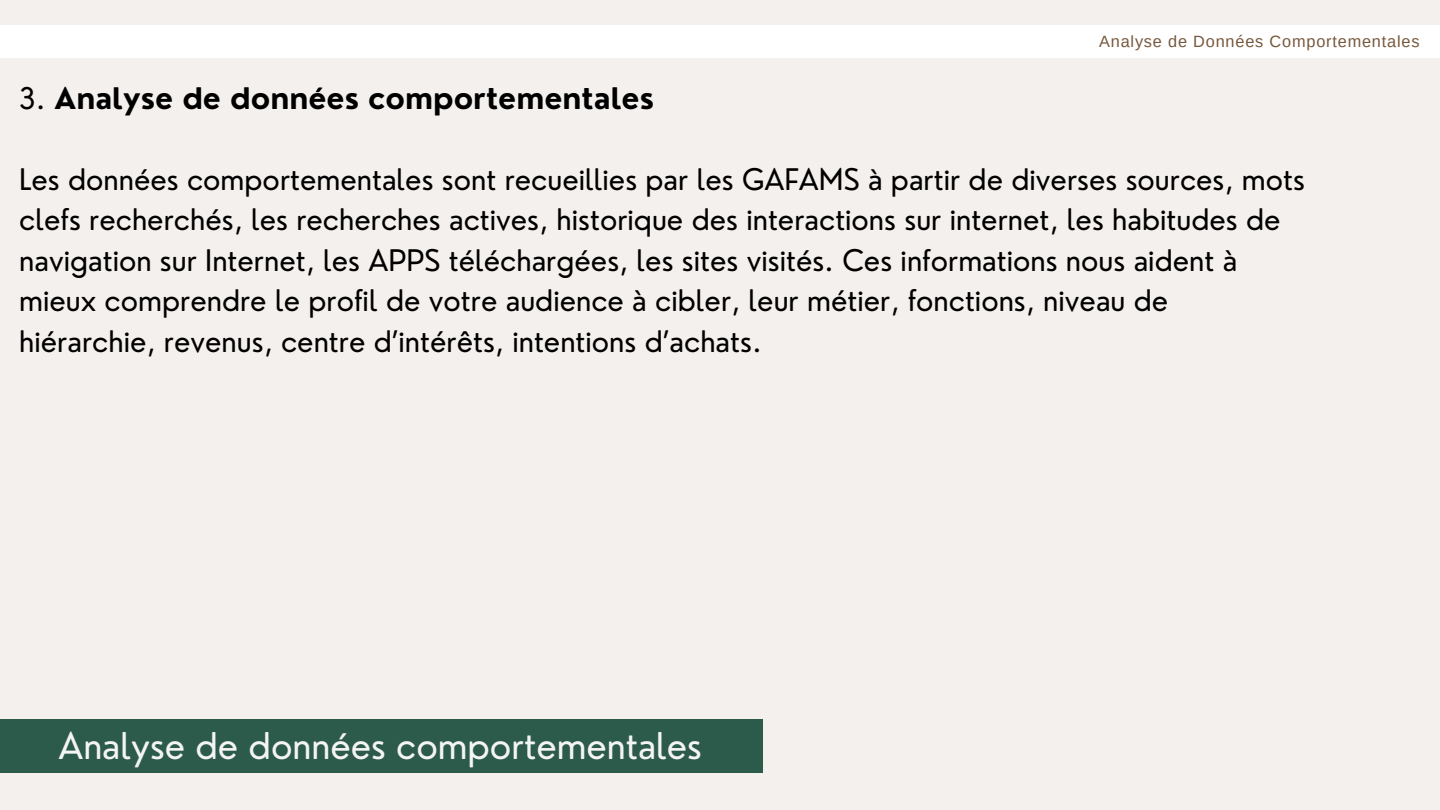
<style>
.page{position:relative;width:1440px;height:810px;background:#f4f0ed}
.page>*{position:absolute;margin:0;border:0;box-sizing:border-box;transform-origin:0 0}
.t1{font:36px "Nourd";color:#f4f4f4}
.t2{font:29px/40.5px "Nourd";color:#000}
.t3{font:700 29px "Nourd";color:#000}
.t4{font:16.3px "Arimo";letter-spacing:.05em;color:#77583d}
.s1{font-weight:400}
</style>
<div class="page">
<div style="left:0;top:25px;width:1440px;height:33px;background:#fff"></div>
<div style="left:0;top:720px;width:763px;height:53px;background:#2c5b4c"></div>
<h2 class="t3" style="left:19px;top:80px;width:636px"><span class="s1">3.</span> Analyse de données comportementales</h2>
<h1 class="t4" style="left:1099px;top:32px;width:322px">Analyse de Données Comportementales</h1>
<h2 class="t2" style="left:19px;top:159px;width:1287px">Les données comportementales sont recueillies par les GAFAMS à partir de diverses sources, mots clefs recherchés, les recherches actives, historique des interactions sur internet, les habitudes de navigation sur Internet, les APPS téléchargées, les sites visités. Ces informations nous aident à mieux comprendre le profil de votre audience à cibler, leur métier, fonctions, niveau de hiérarchie, revenus, centre d’intérêts, intentions d’achats.</h2>
<p class="t1" style="left:58px;top:723px;width:645px">Analyse de données comportementales</p>
</div>
